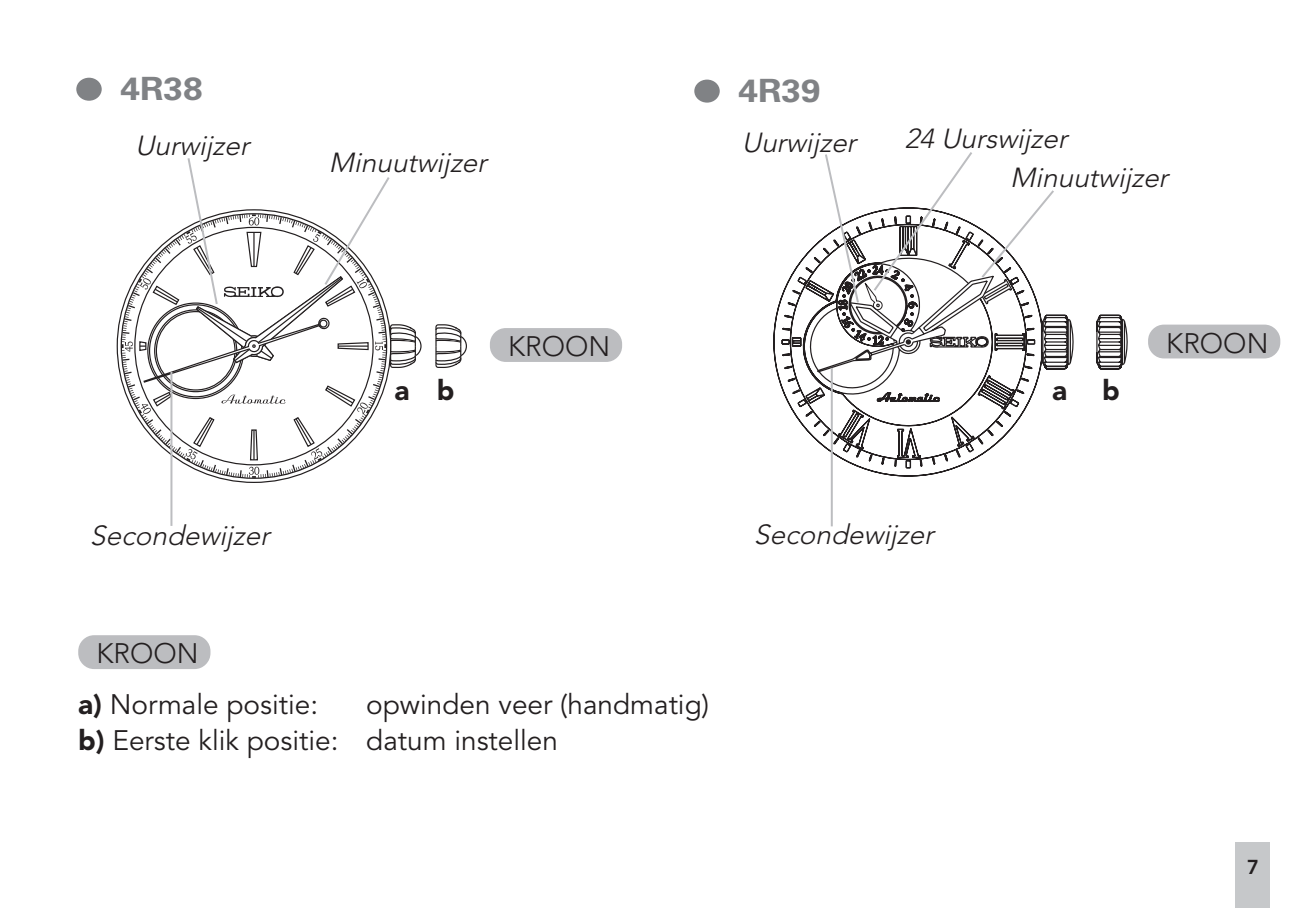
<style>
.page{position:relative;width:1304px;height:908px;background:#fff}
.page>*{position:absolute;margin:0;border:0;box-sizing:border-box;transform-origin:0 0}
.t1{font:700 32px "Univers";color:#808285;scale:1.1 1}
.t2{font:28px/36.4px "Avenir";color:#231f20}
.t3{font:300 28px "Avenir";color:#231f20}
.t4{font:900 28px "Avenir";color:#231f20}
.t5{font:italic 300 27.2px/38.8px "Avenir";color:#231f20}
.t6{font:800 20px "Avenir LT";color:#231f20}
.s1{font-weight:900}
</style>
<div class="page">
<div style="left:1236px;top:841px;width:34px;height:66px;background:#c6c8ca"></div>
<div style="left:694px;top:80px;width:26px;height:23px;background:#808285;border-radius:50%"></div>
<svg style="left:122px;top:238px;width:47px;height:216px"></svg>
<svg style="left:1056px;top:314px;width:72px;height:56px"></svg>
<div style="left:76px;top:78px;width:26px;height:23px;background:#808285;border-radius:50%"></div>
<svg style="left:169px;top:152px;width:887px;height:375px"></svg>
<div style="left:490px;top:328px;width:132px;height:34px;background:#bcbdc0"></div>
<svg style="left:1148px;top:324px;width:132px;height:34px;background:#c0c1c3"></svg>
<svg style="left:78px;top:635px;width:132px;height:33px;background:#bfc0c3"></svg>
<p class="t1" style="left:120px;top:70px;width:76px">4R38</p>
<p class="t1" style="left:738px;top:71px;width:76px">4R39</p>
<p class="t5" style="left:135px;top:126px;width:122px">Uurwijzer</p>
<p class="t5" style="left:90px;top:516px;width:188px">Secondewijzer</p>
<p class="t3" style="left:96px;top:636px;width:104px">KROON</p>
<p class="t5" style="left:329px;top:143px;width:166px">Minuutwijzer</p>
<p class="t5" style="left:742px;top:123px;width:122px">Uurwijzer</p>
<p class="t5" style="left:1010px;top:119px;width:166px;text-indent:-106px">24 Uurswijzer<br>Minuutwijzer</p>
<p class="t3" style="left:508px;top:330px;width:104px">KROON</p>
<p class="t3" style="left:1166px;top:326px;width:104px">KROON</p>
<p class="t4" style="left:394px;top:373px;width:61px">a b</p>
<p class="t4" style="left:1052px;top:373px;width:69px">a b</p>
<p class="t5" style="left:754px;top:515px;width:188px">Secondewijzer</p>
<p class="t2" style="left:78px;top:686px;width:241px"><span class="s1">a)</span> Normale positie:</p>
<p class="t2" style="left:78px;top:686px;width:632px;text-indent:288px">opwinden veer (handmatig) <span class="s1">b)</span> Eerste klik positie: datum instellen</p>
<p class="t6" style="left:1247px;top:855px;width:13px">7</p>
</div>
